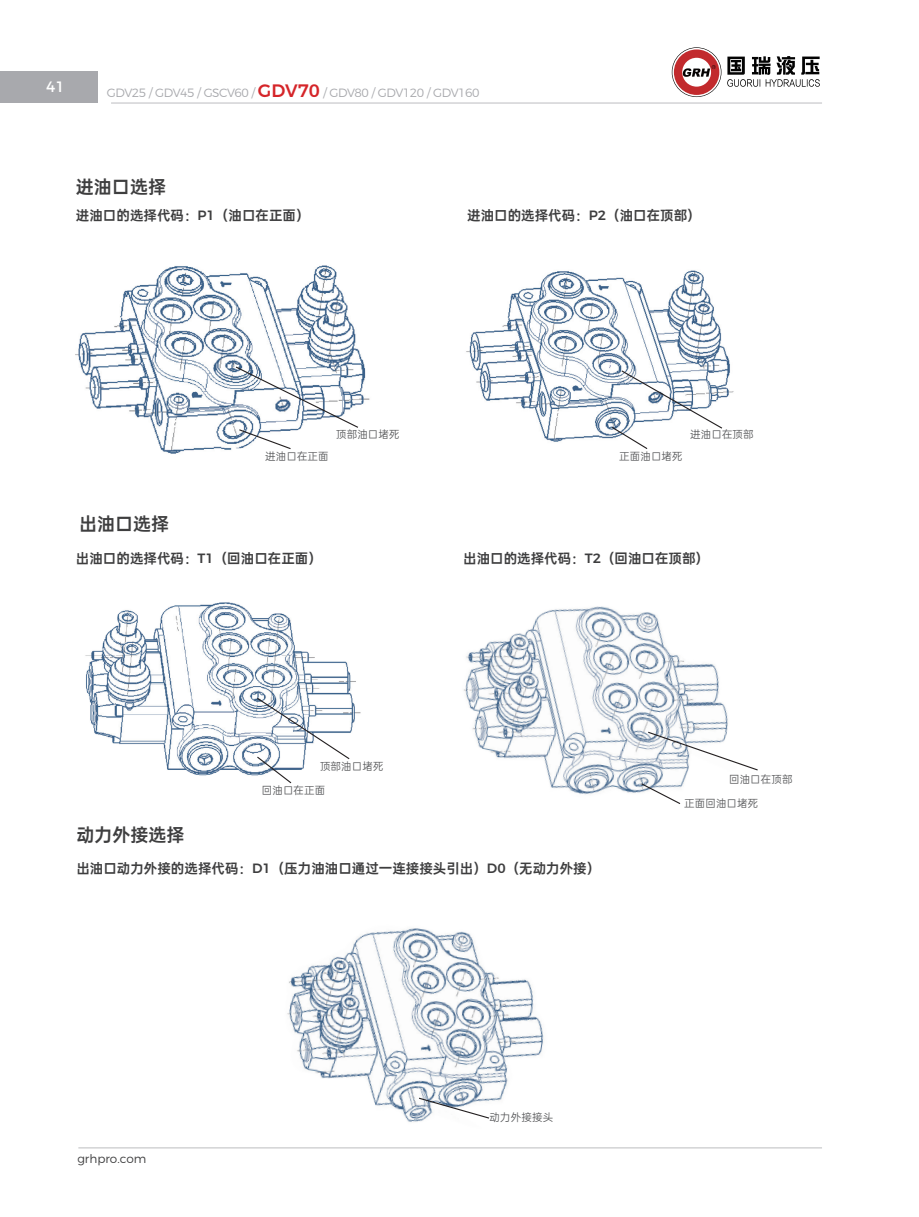
<style>
.page{position:relative;width:919px;height:1217px;background:#fff}
.page>*{position:absolute;margin:0;border:0;box-sizing:border-box;transform-origin:0 0}
.t1{font:18px "OPPO Sans B";color:#3e3e3f}
.t2{font:15px "Montserrat";color:#fff}
.t3{font:13.5px "OPPO Sans B";color:#3e3e3f}
.t4{font:300 12px "Montserrat";letter-spacing:-.04em;color:#a8a9ad}
.t5{font:300 12px "Montserrat";color:#3e3e3f}
.t6{font:10.5px "OPPO Sans R";letter-spacing:.01em;color:#57585a}
.s1{font-weight:500;font-size:18px;color:#d52529}
.s2{font-family:"Montserrat";font-weight:500}
</style>
<div class="page">
<hr style="left:78px;top:1147px;width:744px;height:1px;background:#bcbdc0">
<hr style="left:111px;top:103px;width:711px;height:1px;background:#bcbdc0">
<div style="left:0;top:71px;width:98px;height:32px;background:#a8a9ad"></div>
<img style="left:75px;top:265px;width:295px;height:189px">
<img style="left:466px;top:270px;width:268px;height:172px">
<svg style="left:234px;top:365px;width:125px;height:85px"></svg>
<svg style="left:610px;top:369px;width:113px;height:80px"></svg>
<img style="left:463px;top:606px;width:265px;height:189px">
<img style="left:85px;top:602px;width:276px;height:174px">
<svg style="left:640px;top:782px;width:41px;height:22px"></svg>
<svg style="left:646px;top:730px;width:112px;height:41px"></svg>
<svg style="left:256px;top:696px;width:95px;height:88px"></svg>
<img style="left:264px;top:928px;width:345px;height:221px">
<svg style="left:417px;top:1096px;width:73px;height:23px"></svg>
<svg style="left:671px;top:47px;width:50px;height:50px"></svg>
<svg style="left:673px;top:49px;width:46px;height:46px"></svg>
<svg style="left:727px;top:56px;width:92px;height:31px"></svg>
<p class="t2" style="left:46px;top:75px;width:20px">41</p>
<p class="t4" style="left:107px;top:83px;width:374px">GDV25 / GDV45 / GSCV60 / <span class="s1">GDV70</span> / GDV80 / GDV120 / GDV160</p>
<h1 class="t1" style="left:76px;top:171px;width:91px">进油口选择</h1>
<p class="t3" style="left:76px;top:204px;width:235px">进油口的选择代码：<span class="s2">P1</span>（油口在正面）</p>
<p class="t3" style="left:467px;top:204px;width:235px">进油口的选择代码：<span class="s2">P2</span>（油口在顶部）</p>
<h1 class="t1" style="left:79px;top:508px;width:91px">出油口选择</h1>
<p class="t6" style="left:265px;top:447px;width:65px">进油口在正面</p>
<p class="t6" style="left:336px;top:426px;width:65px">顶部油口堵死</p>
<p class="t6" style="left:619px;top:447px;width:65px">正面油口堵死</p>
<p class="t6" style="left:690px;top:426px;width:65px">进油口在顶部</p>
<p class="t3" style="left:76px;top:546px;width:247px">出油口的选择代码：<span class="s2">T1</span>（回油口在正面）</p>
<p class="t3" style="left:463px;top:546px;width:247px">出油口的选择代码：<span class="s2">T2</span>（回油口在顶部）</p>
<p class="t6" style="left:320px;top:758px;width:65px">顶部油口堵死</p>
<h1 class="t1" style="left:76px;top:819px;width:109px">动力外接选择</h1>
<p class="t6" style="left:262px;top:782px;width:65px">回油口在正面</p>
<p class="t3" style="left:76px;top:856px;width:525px">出油口动力外接的选择代码：<span class="s2">D1</span>（压力油油口通过一连接接头引出）<span class="s2">D0</span>（无动力外接）</p>
<p class="t6" style="left:729px;top:770px;width:65px">回油口在顶部</p>
<p class="t6" style="left:684px;top:795px;width:76px">正面回油口堵死</p>
<p class="t5" style="left:77px;top:1149px;width:71px">grhpro.com</p>
<p class="t6" style="left:489px;top:1109px;width:65px">动力外接接头</p>
</div>
